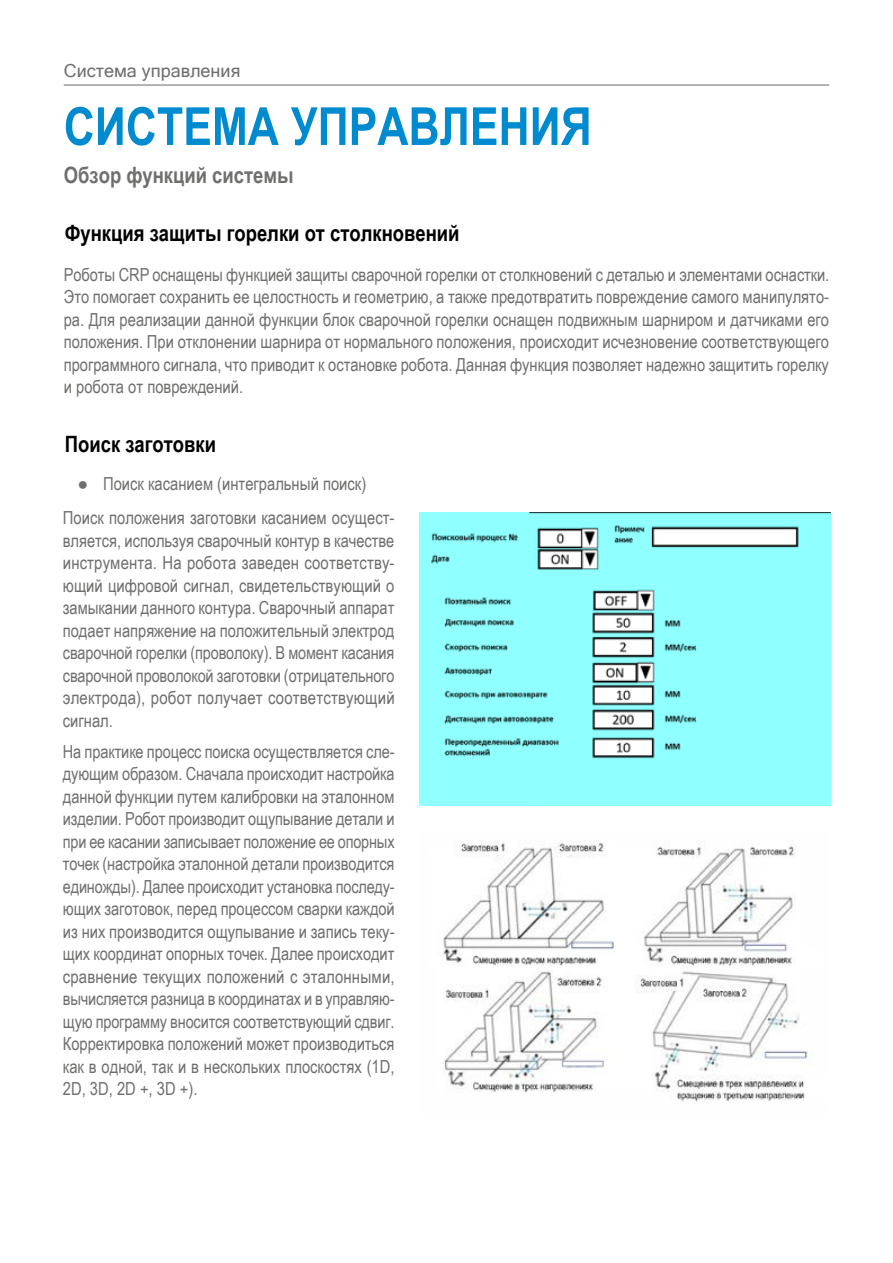
<style>
.page{position:relative;width:893px;height:1263px;background:#fff}
.page>*{position:absolute;margin:0;border:0;box-sizing:border-box;transform-origin:0 0}
.t1{font:700 52.5px "Arial Narrow";color:#008acf}
.t2{font:700 22.5px "Arial Narrow";color:#000}
.t3{font:700 22.5px "Arial Narrow";color:#6f6f6e}
.t4{font:18px/22.5px "Arial Narrow";color:#6f6f6e;text-align:justify}
.t5{font:18px "Microsoft Sans Serif";color:#6f6f6e}
</style>
<div class="page">
<hr style="left:64px;top:84px;width:765px;height:2px;background:#9c9b9b">
<img style="left:419px;top:512px;width:411px;height:293px">
<img style="left:443px;top:840px;width:370px;height:262px">
<p class="t5" style="left:64px;top:59px;width:178px">Система управления</p>
<h1 class="t1" style="left:64px;top:87px;width:529px">СИСТЕМА УПРАВЛЕНИЯ</h1>
<p class="t3" style="left:64px;top:158px;width:231px">Обзор функций системы</p>
<p class="t2" style="left:65px;top:217px;width:396px">Функция защиты горелки от столкновений</p>
<p class="t4" style="left:64px;top:262px;width:767px">Роботы CRP оснащены функцией защиты сварочной горелки от столкновений с деталью и элементами оснастки.<br>Это помогает сохранить ее целостность и геометрию, а также предотвратить повреждение самого манипулято&shy;ра. Для реализации данной функции блок сварочной горелки оснащен подвижным шарниром и датчиками его положения. При отклонении шарнира от нормального положения, происходит исчезновение соответствующего программного сигнала, что приводит к остановке робота. Данная функция позволяет надежно защитить горелку и робота от повреждений.</p>
<p class="t2" style="left:65px;top:427px;width:153px">Поиск заготовки</p>
<p class="t4" style="left:78px;top:472px;width:290px">● Поиск касанием (интегральный поиск)</p>
<p class="t4" style="left:63px;top:506px;width:333px">Поиск положения заготовки касанием осущест&shy;вляется, используя сварочный контур в качестве инструмента. На робота заведен соответству&shy;ющий цифровой сигнал, свидетельствующий о замыкании данного контура. Сварочный аппарат подает напряжение на положительный электрод сварочной горелки (проволоку). В момент касания сварочной проволокой заготовки (отрицательного электрода), робот получает соответствующий сигнал.</p>
<p class="t4" style="left:63px;top:739px;width:333px">На практике процесс поиска осуществляется сле&shy;дующим образом. Сначала происходит настройка данной функции путем калибровки на эталонном изделии. Робот производит ощупывание детали и при ее касании записывает положение ее опорных точек (настройка эталонной детали производится единожды). Далее происходит установка последу&shy;ющих заготовок, перед процессом сварки каждой из них производится ощупывание и запись теку&shy;щих координат опорных точек. Далее происходит сравнение текущих положений с эталонными, вычисляется разница в координатах и в управляю&shy;щую программу вносится соответствующий сдвиг.<br>Корректировка положений может производиться как в одной, так и в нескольких плоскостях (1D, 2D, 3D, 2D +, 3D +).</p>
</div>
